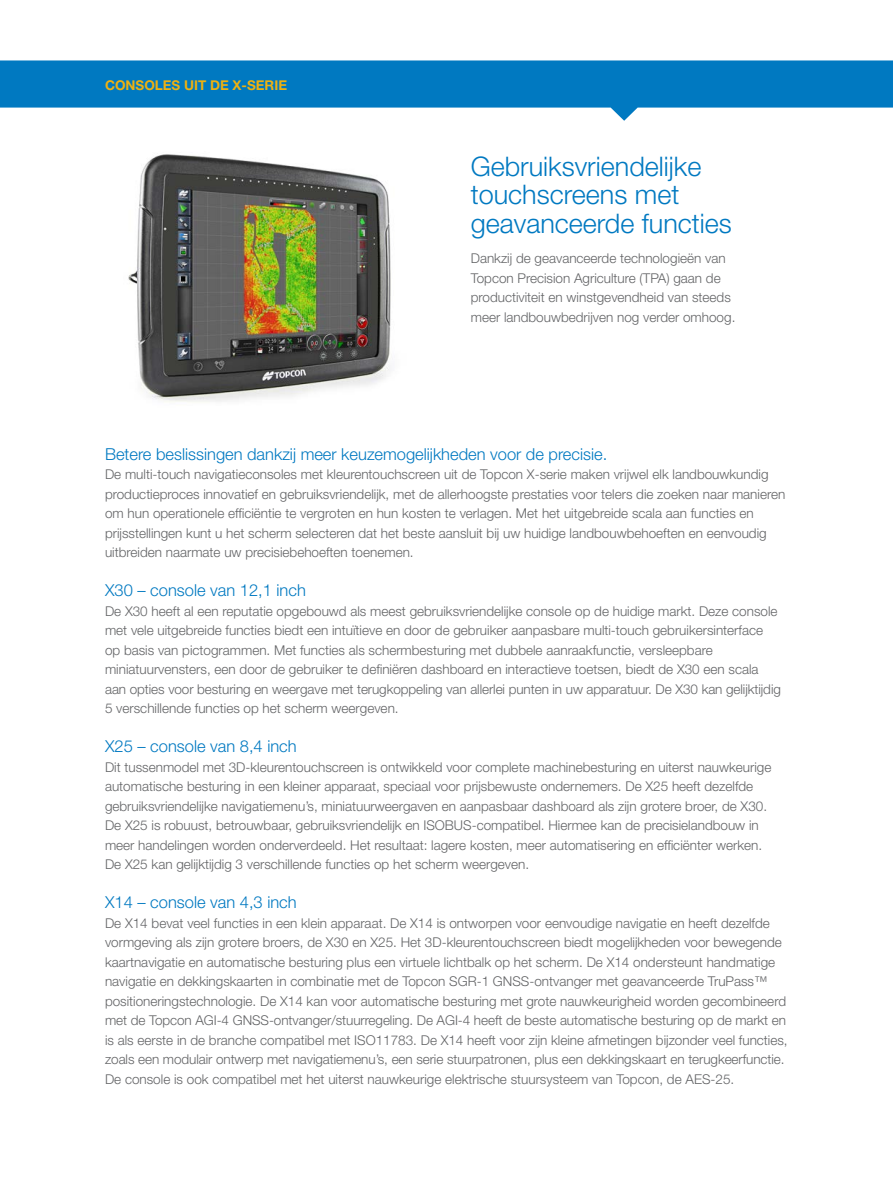
<style>
.page{position:relative;width:893px;height:1188px;background:#fff}
.page>*{position:absolute;margin:0;border:0;box-sizing:border-box;transform-origin:0 0}
.t1{font:300 27px/28.5px "Helvetica Neue LT Std";color:#0079c1}
.t2{font:300 16.5px "Helvetica Neue LT Std";color:#0079c1}
.t3{font:300 13.5px/19.5px "Helvetica Neue LT Std";color:#636466}
.t4{font:700 13.5px "Helvetica Neue LT Std";color:#eeb111}
</style>
<div class="page">
<svg style="left:0;top:60px;width:893px;height:61px;fill:#0079c1"></svg>
<img style="left:128px;top:154px;width:263px;height:248px">
<p class="t4" style="left:105px;top:77px;width:184px">CONSOLES UIT DE X-SERIE</p>
<h1 class="t1" style="left:471px;top:151px;width:263px">Gebruiksvriendelijke touchscreens met geavanceerde functies</h1>
<p class="t3" style="left:471px;top:249px;width:266px">Dankzij de geavanceerde technologieën van Topcon Precision Agriculture (TPA) gaan de productiviteit en winstgevendheid van steeds meer landbouwbedrijven nog verder omhoog.</p>
<p class="t2" style="left:105px;top:444px;width:504px">Betere beslissingen dankzij meer keuzemogelijkheden voor de precisie.</p>
<p class="t3" style="left:105px;top:465px;width:682px">De multi-touch navigatieconsoles met kleurentouchscreen uit de Topcon X-serie maken vrijwel elk landbouwkundig productieproces innovatief en gebruiksvriendelijk, met de allerhoogste prestaties voor telers die zoeken naar manieren om hun operationele efficiëntie te vergroten en hun kosten te verlagen. Met het uitgebreide scala aan functies en prijsstellingen kunt u het scherm selecteren dat het beste aansluit bij uw huidige landbouwbehoeften en eenvoudig uitbreiden naarmate uw precisiebehoeften toenemen.</p>
<p class="t2" style="left:105px;top:581px;width:202px">X30 – console van 12,1 inch</p>
<p class="t3" style="left:105px;top:601px;width:677px">De X30 heeft al een reputatie opgebouwd als meest gebruiksvriendelijke console op de huidige markt. Deze console met vele uitgebreide functies biedt een intuïtieve en door de gebruiker aanpasbare multi-touch gebruikersinterface op basis van pictogrammen. Met functies als schermbesturing met dubbele aanraakfunctie, versleepbare miniatuurvensters, een door de gebruiker te definiëren dashboard en interactieve toetsen, biedt de X30 een scala aan opties voor besturing en weergave met terugkoppeling van allerlei punten in uw apparatuur. De X30 kan gelijktijdig 5 verschillende functies op het scherm weergeven.</p>
<p class="t2" style="left:105px;top:737px;width:193px">X25 – console van 8,4 inch</p>
<p class="t3" style="left:105px;top:757px;width:668px">Dit tussenmodel met 3D-kleurentouchscreen is ontwikkeld voor complete machinebesturing en uiterst nauwkeurige automatische besturing in een kleiner apparaat, speciaal voor prijsbewuste ondernemers. De X25 heeft dezelfde gebruiksvriendelijke navigatiemenu’s, miniatuurweergaven en aanpasbaar dashboard als zijn grotere broer, de X30.<br>De X25 is robuust, betrouwbaar, gebruiksvriendelijk en ISOBUS-compatibel. Hiermee kan de precisielandbouw in meer handelingen worden onderverdeeld. Het resultaat: lagere kosten, meer automatisering en efficiënter werken.<br>De X25 kan gelijktijdig 3 verschillende functies op het scherm weergeven.</p>
<p class="t2" style="left:105px;top:893px;width:193px">X14 – console van 4,3 inch</p>
<p class="t3" style="left:105px;top:913px;width:684px">De X14 bevat veel functies in een klein apparaat. De X14 is ontworpen voor eenvoudige navigatie en heeft dezelfde vormgeving als zijn grotere broers, de X30 en X25. Het 3D-kleurentouchscreen biedt mogelijkheden voor bewegende kaartnavigatie en automatische besturing plus een virtuele lichtbalk op het scherm. De X14 ondersteunt handmatige navigatie en dekkingskaarten in combinatie met de Topcon SGR-1 GNSS-ontvanger met geavanceerde TruPass™ positioneringstechnologie. De X14 kan voor automatische besturing met grote nauwkeurigheid worden gecombineerd met de Topcon AGI-4 GNSS-ontvanger/stuurregeling. De AGI-4 heeft de beste automatische besturing op de markt en is als eerste in de branche compatibel met ISO11783. De X14 heeft voor zijn kleine afmetingen bijzonder veel functies, zoals een modulair ontwerp met navigatiemenu’s, een serie stuurpatronen, plus een dekkingskaart en terugkeerfunctie.<br>De console is ook compatibel met het uiterst nauwkeurige elektrische stuursysteem van Topcon, de AES-25.</p>
</div>
